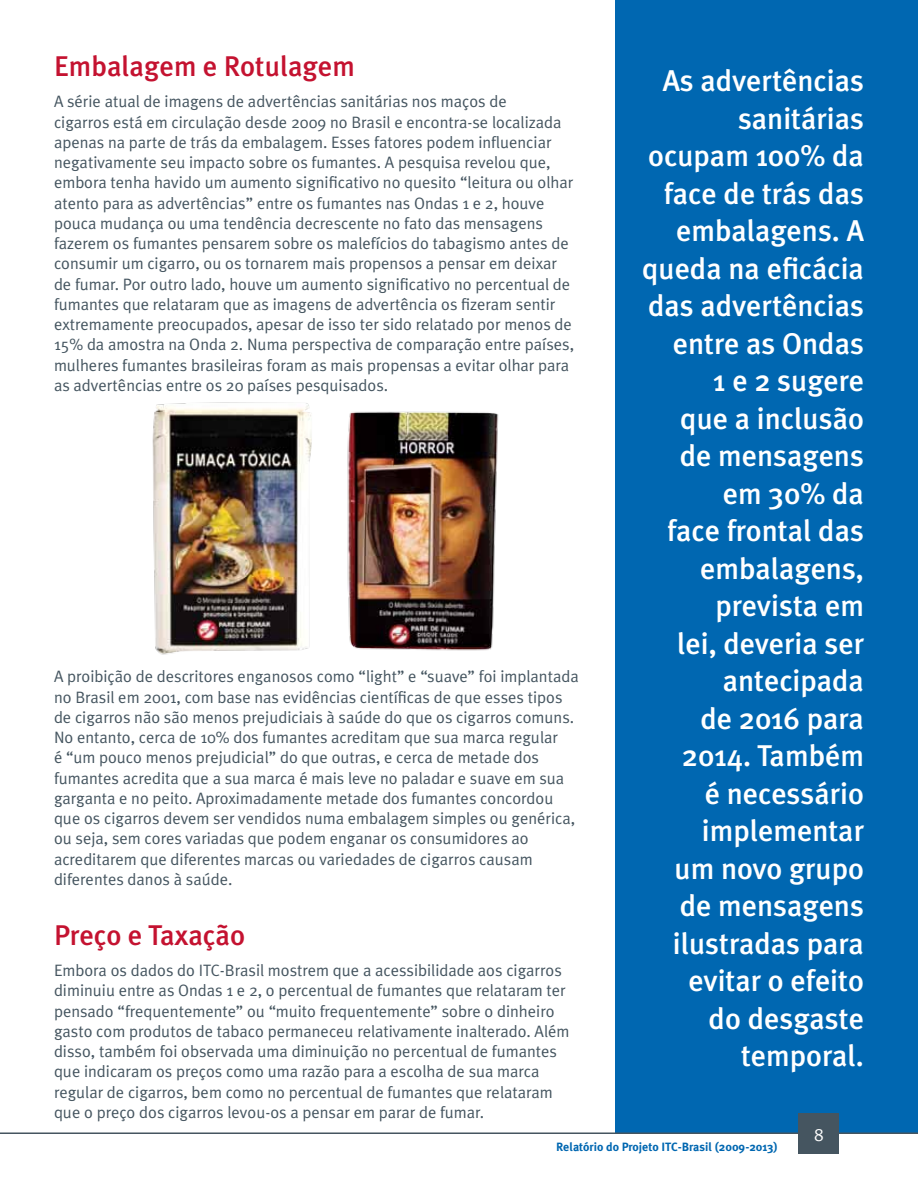
<style>
.page{position:relative;width:918px;height:1188px;background:#fff}
.page>*{position:absolute;margin:0;border:0;box-sizing:border-box;transform-origin:0 0}
.t1{font:500 30px/37.5px "Meta Plus";color:#fff;text-align:right}
.t2{font:500 28.5px "Meta Plus";color:#c41230}
.t3{font:18px "Meta Plus Normal";color:#fff}
.t4{font:16.5px/20.2px "Meta Plus Normal";color:#455560}
.t5{font:700 12px "Meta Plus";color:#0067b1}
</style>
<div class="page">
<div style="left:615px;top:0;width:303px;height:1134px;background:#0067b1"></div>
<img style="left:152px;top:402px;width:160px;height:253px">
<img style="left:347px;top:411px;width:152px;height:240px">
<hr style="left:0;top:1132px;width:918px;height:2px;background:#455560">
<div style="left:798px;top:1113px;width:41px;height:41px;background:#455560"></div>
<h2 class="t2" style="left:54px;top:50px;width:302px">Embalagem e Rotulagem</h2>
<p class="t4" style="left:54px;top:91px;width:522px">A série atual de imagens de advertências sanitárias nos maços de<br>cigarros está em circulação desde 2009 no Brasil e encontra-se localizada apenas na parte de trás da embalagem. Esses fatores podem influenciar negativamente seu impacto sobre os fumantes. A pesquisa revelou que, embora tenha havido um aumento significativo no quesito “leitura ou olhar atento para as advertências” entre os fumantes nas Ondas 1 e 2, houve pouca mudança ou uma tendência decrescente no fato das mensagens fazerem os fumantes pensarem sobre os malefícios do tabagismo antes de consumir um cigarro, ou os tornarem mais propensos a pensar em deixar de fumar. Por outro lado, houve um aumento significativo no percentual de fumantes que relataram que as imagens de advertência os fizeram sentir extremamente preocupados, apesar de isso ter sido relatado por menos de 15% da amostra na Onda 2. Numa perspectiva de comparação entre países, mulheres fumantes brasileiras foram as mais propensas a evitar olhar para as advertências entre os 20 países pesquisados.</p>
<p class="t4" style="left:54px;top:666px;width:526px">A proibição de descritores enganosos como “light” e “suave” foi implantada no Brasil em 2001, com base nas evidências científicas de que esses tipos de cigarros não são menos prejudiciais à saúde do que os cigarros comuns.<br>No entanto, cerca de 10% dos fumantes acreditam que sua marca regular<br>é “um pouco menos prejudicial” do que outras, e cerca de metade dos fumantes acredita que a sua marca é mais leve no paladar e suave em sua garganta e no peito. Aproximadamente metade dos fumantes concordou que os cigarros devem ser vendidos numa embalagem simples ou genérica, ou seja, sem cores variadas que podem enganar os consumidores ao acreditarem que diferentes marcas ou variedades de cigarros causam diferentes danos à saúde.</p>
<h2 class="t2" style="left:54px;top:919px;width:193px">Preço e Taxação</h2>
<p class="t4" style="left:54px;top:960px;width:517px">Embora os dados do ITC-Brasil mostrem que a acessibilidade aos cigarros diminuiu entre as Ondas 1 e 2, o percentual de fumantes que relataram ter pensado “frequentemente” ou “muito frequentemente” sobre o dinheiro gasto com produtos de tabaco permaneceu relativamente inalterado. Além disso, também foi observada uma diminuição no percentual de fumantes que indicaram os preços como uma razão para a escolha de sua marca regular de cigarros, bem como no percentual de fumantes que relataram que o preço dos cigarros levou-os a pensar em parar de fumar.</p>
<p class="t1" style="left:642px;top:62px;width:223px">As advertências sanitárias ocupam 100% da face de trás das embalagens. A queda na eficácia das advertências entre as Ondas<br>1 e 2 sugere<br>que a inclusão de mensagens em 30% da<br>face frontal das embalagens, prevista em<br>lei, deveria ser antecipada<br>de 2016 para<br>2014. Também<br>é necessário implementar<br>um novo grupo de mensagens ilustradas para evitar o efeito<br>do desgaste temporal.</p>
<p class="t5" style="left:556px;top:1140px;width:223px">Relatório do Projeto ITC-Brasil (2009-2013)</p>
<p class="t3" style="left:814px;top:1124px;width:11px">8</p>
</div>
